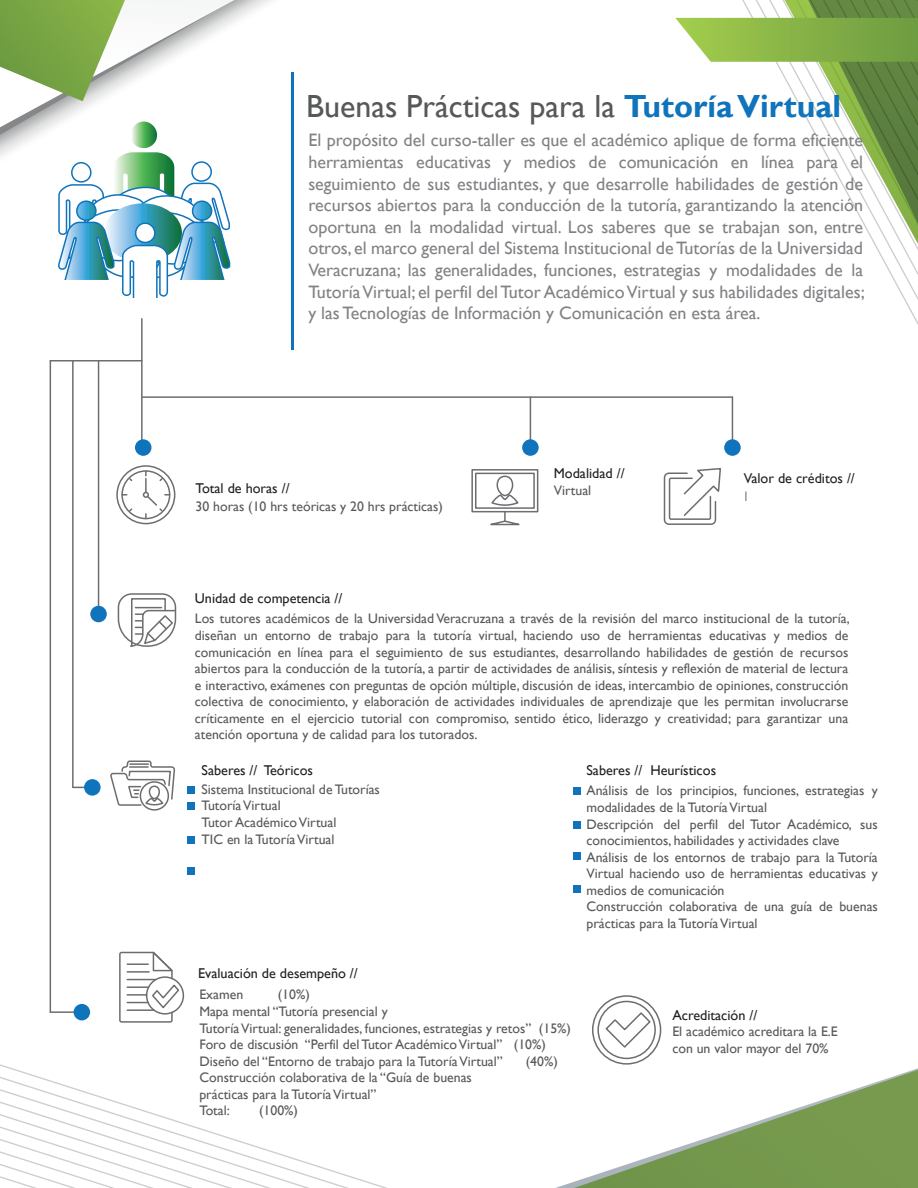
<style>
.page{position:relative;width:918px;height:1188px;background:#fff}
.page>*{position:absolute;margin:0;border:0;box-sizing:border-box;transform-origin:0 0}
.t1{font:31.95px "Gill Sans";color:#57585a}
.t2{font:18px/21.6px "Gill Sans";color:#808285;text-align:justify}
.t3{font:14.25px "Gill Sans";color:#231f20}
.t4{font:13.8px/16.5px "Gill Sans";color:#57585a}
.t5{font:13.8px "Gill Sans";color:#57585a;scale:.65 1}
.s1{font-weight:700;color:#1074bc}
</style>
<div class="page">
<svg style="left:235px;top:0;width:57px;height:170px"></svg>
<svg style="left:589px;top:1035px;width:329px;height:153px"></svg>
<svg style="left:0;top:966px;width:589px;height:222px"></svg>
<hr style="left:292px;top:72px;width:2px;height:278px;background:#1074bc">
<div style="left:116px;top:465px;width:59px;height:59px;border:2px solid #6c6d70;border-radius:50%"></div>
<div style="left:121px;top:470px;width:49px;height:49px;border:2px solid #6c6d70;border-radius:50%"></div>
<svg style="left:128px;top:477px;width:5px;height:5px"></svg>
<svg style="left:128px;top:508px;width:5px;height:5px"></svg>
<svg style="left:143px;top:471px;width:27px;height:48px"></svg>
<div style="left:471px;top:469px;width:67px;height:43px;border:2px solid #6c6d70"></div>
<div style="left:475px;top:473px;width:60px;height:36px;border:2px solid #6c6d70"></div>
<svg style="left:489px;top:475px;width:43px;height:51px"></svg>
<svg style="left:663px;top:0;width:255px;height:525px"></svg>
<svg style="left:117px;top:593px;width:60px;height:54px"></svg>
<div style="left:187px;top:786px;width:8px;height:8px;background:#1074bc"></div>
<div style="left:187px;top:836px;width:8px;height:8px;background:#1074bc"></div>
<div style="left:187px;top:802px;width:8px;height:8px;background:#1074bc"></div>
<div style="left:187px;top:868px;width:8px;height:7px;background:#1074bc"></div>
<div style="left:574px;top:787px;width:7px;height:7px;background:#1074bc"></div>
<div style="left:574px;top:852px;width:7px;height:7px;background:#1074bc"></div>
<div style="left:574px;top:821px;width:7px;height:8px;background:#1074bc"></div>
<div style="left:574px;top:885px;width:7px;height:8px;background:#1074bc"></div>
<svg style="left:110px;top:760px;width:66px;height:51px"></svg>
<div style="left:146px;top:976px;width:38px;height:39px;border:2px solid #6c6d70;border-radius:50%"></div>
<svg style="left:118px;top:951px;width:63px;height:72px"></svg>
<svg style="left:604px;top:1011px;width:48px;height:38px"></svg>
<div style="left:592px;top:995px;width:69px;height:70px;border:2px solid #6c6d70;border-radius:50%"></div>
<div style="left:597px;top:1001px;width:59px;height:58px;border:2px solid #6c6d70;border-radius:50%"></div>
<hr style="left:142px;top:396px;width:590px;height:2px;background:#6c6d70">
<hr style="left:50px;top:360px;width:92px;height:2px;background:#6c6d70">
<hr style="left:141px;top:319px;width:2px;height:125px;background:#6c6d70">
<hr style="left:98px;top:361px;width:1px;height:247px;background:#6c6d70">
<hr style="left:530px;top:397px;width:1px;height:47px;background:#6c6d70">
<hr style="left:732px;top:397px;width:1px;height:47px;background:#6c6d70">
<hr style="left:72px;top:361px;width:2px;height:426px;background:#6c6d70">
<hr style="left:50px;top:361px;width:1px;height:651px;background:#6c6d70">
<hr style="left:50px;top:1011px;width:27px;height:2px;background:#6c6d70">
<div style="left:74px;top:1004px;width:16px;height:16px;background:#1074bc;border-radius:50%"></div>
<div style="left:84px;top:779px;width:17px;height:17px;background:#1074bc;border-radius:50%"></div>
<div style="left:90px;top:606px;width:17px;height:16px;background:#1074bc;border-radius:50%"></div>
<div style="left:522px;top:439px;width:17px;height:17px;background:#1074bc;border-radius:50%"></div>
<div style="left:724px;top:439px;width:17px;height:17px;background:#1074bc;border-radius:50%"></div>
<div style="left:135px;top:439px;width:16px;height:17px;background:#1074bc;border-radius:50%"></div>
<svg style="left:0;top:0;width:235px;height:297px"></svg>
<h1 class="t1" style="left:306px;top:88px;width:537px">Buenas Prácticas para la <span class="s1">Tutoría Virtual</span></h1>
<p class="t2" style="left:308px;top:130px;width:558px">El propósito del curso-taller es que el académico aplique de forma eficiente herramientas educativas y medios de comunicación en línea para el seguimiento de sus estudiantes, y que desarrolle habilidades de gestión de recursos abiertos para la conducción de la tutoría, garantizando la atención oportuna en la modalidad virtual. Los saberes que se trabajan son, entre otros, el marco general del Sistema Institucional de Tutorías de la Universidad Veracruzana; las generalidades, funciones, estrategias y modalidades de la Tutoría Virtual; el perfil del Tutor Académico Virtual y sus habilidades digitales; y las Tecnologías de Información y Comunicación en esta área.</p>
<p class="t3" style="left:196px;top:480px;width:96px">Total de horas //</p>
<p class="t4" style="left:196px;top:498px;width:249px">30 horas (10 hrs teóricas y 20 hrs prácticas)</p>
<p class="t3" style="left:554px;top:465px;width:72px">Modalidad //</p>
<p class="t4" style="left:554px;top:483px;width:39px">Virtual</p>
<p class="t3" style="left:744px;top:469px;width:113px">Valor de créditos //</p>
<p class="t5" style="left:744px;top:489px;width:8px">1</p>
<p class="t3" style="left:195px;top:590px;width:149px">Unidad de competencia //</p>
<p class="t4" style="left:195px;top:611px;width:656px;text-align:justify">Los tutores académicos de la Universidad Veracruzana a través de la revisión del marco institucional de la tutoría, diseñan un entorno de trabajo para la tutoría virtual, haciendo uso de herramientas educativas y medios de comunicación en línea para el seguimiento de sus estudiantes, desarrollando habilidades de gestión de recursos abiertos para la conducción de la tutoría, a partir de actividades de análisis, síntesis y reflexión de material de lectura e interactivo, exámenes con preguntas de opción múltiple, discusión de ideas, intercambio de opiniones, construcción colectiva de conocimiento, y elaboración de actividades individuales de aprendizaje que les permitan involucrarse críticamente en el ejercicio tutorial con compromiso, sentido ético, liderazgo y creatividad; para garantizar una atención oportuna y de calidad para los tutorados.</p>
<p class="t3" style="left:202px;top:762px;width:113px">Saberes // Teóricos</p>
<p class="t4" style="left:202px;top:781px;width:180px">Sistema Institucional de Tutorías<br>Tutoría Virtual<br>Tutor Académico Virtual<br>TIC en la Tutoría Virtual</p>
<p class="t3" style="left:586px;top:762px;width:131px">Saberes // Heurísticos</p>
<p class="t4" style="left:586px;top:783px;width:293px">Análisis de los principios, funciones, estrategias y modalidades de la Tutoría Virtual<br>Descripción del perfil del Tutor Académico, sus conocimientos, habilidades y actividades clave Análisis de los entornos de trabajo para la Tutoría Virtual haciendo uso de herramientas educativas y medios de comunicación<br>Construcción colaborativa de una guía de buenas prácticas para la Tutoría Virtual</p>
<p class="t3" style="left:198px;top:965px;width:161px">Evaluación de desempeño //</p>
<p class="t4" style="left:199px;top:987px;width:373px;text-indent:78px">(10%)<br>Mapa mental “Tutoría presencial y<br>Tutoría Virtual: generalidades, funciones, estrategias y retos” (15%)<br>Foro de discusión “Perfil del Tutor Académico Virtual” (10%)<br>Diseño del “Entorno de trabajo para la Tutoría Virtual”</p>
<p class="t4" style="left:199px;top:987px;width:45px">Examen</p>
<p class="t4" style="left:526px;top:1053px;width:34px">(40%)</p>
<p class="t4" style="left:199px;top:1070px;width:274px">Construcción colaborativa de la “Guía de buenas prácticas para la Tutoría Virtual”<br>Total:</p>
<p class="t4" style="left:259px;top:1103px;width:40px">(100%)</p>
<p class="t3" style="left:672px;top:1007px;width:87px">Acreditación //</p>
<p class="t4" style="left:672px;top:1024px;width:167px">El académico acreditara la E.E con un valor mayor del 70%</p>
</div>
